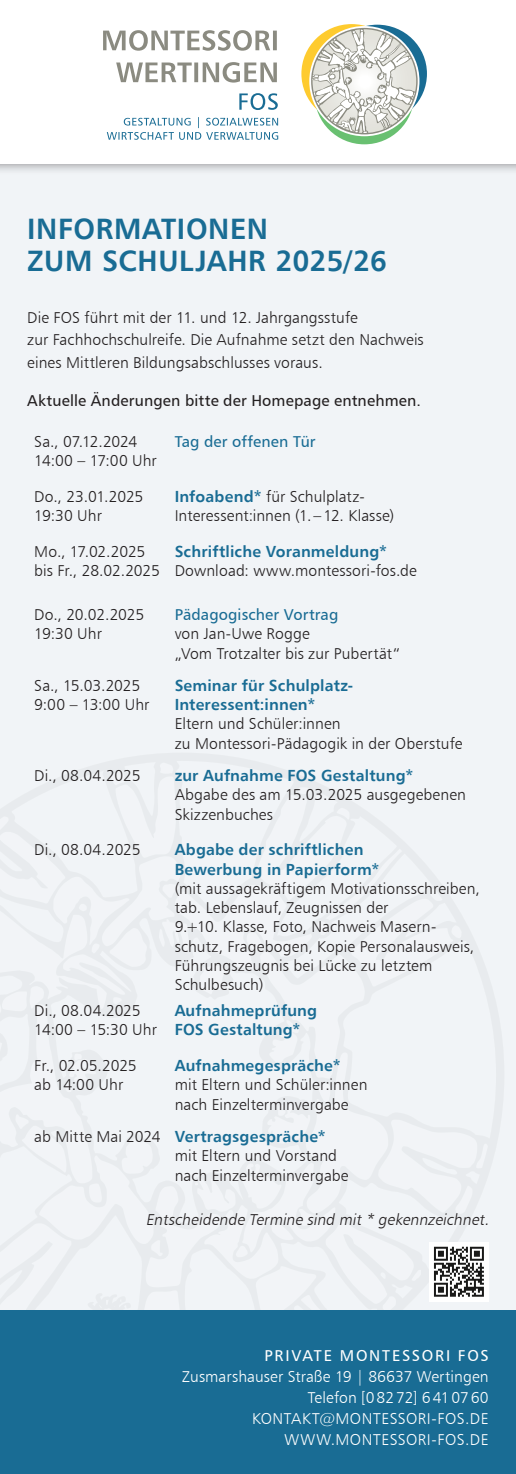
<style>
.page{position:relative;width:516px;height:1474px;background:#fff}
.page>*{position:absolute;margin:0;border:0;box-sizing:border-box;transform-origin:0 0}
.t1{font:28.88px/32.4px "Humanist 777 BT Bold B";letter-spacing:.02em;color:#196c94}
.t2{font:15.75px/19.2px "Humanist 777 BT Light B";letter-spacing:.005em;color:#231f20}
.t3{font:15.75px/19.2px "Humanist 777 BT Bold B";letter-spacing:.01em;color:#196c94}
.t4{font:15.75px/19.2px "Humanist 777 BT Light B";letter-spacing:-.015em;color:#231f20}
.t5{font:15.75px "Humanist 777 BT Light B";letter-spacing:.02em;color:#fff}
.t6{font:15.75px "Humanist 777 BT Roman B";letter-spacing:.01em;color:#231f20}
.t7{font:italic 15.75px "Humanist 777 BT Light B";color:#231f20}
.t8{font:15.75px "Humanist 777 BT Roman B";letter-spacing:.005em;color:#196c94}
.t9{font:15.75px "Humanist 777 BT Roman B";letter-spacing:.11em;color:#fff}
.s1{font-family:"Humanist 777 BT Bold B";color:#196c94}
.s2{font-family:"Humanist 777 BT Light B";color:#231f20}
</style>
<div class="page">
<div style="left:0;top:159px;width:516px;height:1170px;background:#f1f4f7"></div>
<div style="left:0;top:0;width:516px;height:175px;background:#231f20;opacity:.55"></div>
<div style="left:0;top:0;width:516px;height:164px;background:#fff"></div>
<svg style="left:301px;top:24px;width:101px;height:99px"></svg>
<svg style="left:328px;top:25px;width:99px;height:98px"></svg>
<svg style="left:315px;top:46px;width:99px;height:98px"></svg>
<svg style="left:311px;top:28px;width:107px;height:106px"></svg>
<svg style="left:239px;top:93px;width:39px;height:17px"></svg>
<svg style="left:116px;top:62px;width:161px;height:21px"></svg>
<svg style="left:103px;top:30px;width:174px;height:21px"></svg>
<svg style="left:107px;top:117px;width:171px;height:23px"></svg>
<div style="left:0;top:1310px;width:516px;height:163px;background:#196c94"></div>
<svg style="left:429px;top:1242px;width:59px;height:60px"></svg>
<h1 class="t1" style="left:27px;top:212px;width:361px">Informationen<br>zum Schuljahr 2025/26</h1>
<p class="t2" style="left:27px;top:305px;width:398px;line-height:22.8px">Die FOS führt mit der 11. und 12. Jahrgangsstufe<br>zur Fachhochschulreife. Die Aufnahme setzt den Nachweis eines M ittleren Bildungsabschlusses voraus.</p>
<p class="t6" style="left:27px;top:390px;width:395px">Aktuelle Änderungen bitte der Homepage entnehmen.</p>
<p class="t4" style="left:34px;top:431px;width:124px">Sa., 07.12.2024<br>14:00 – 17:00 Uhr</p>
<p class="t8" style="left:175px;top:431px;width:142px">Tag der offenen Tür</p>
<p class="t4" style="left:34px;top:486px;width:111px">Do., 23.01.2025<br>19:30 Uhr</p>
<p class="t2" style="left:175px;top:486px;width:221px"><span class="s1">Infoabend*</span> für Schulplatz-<br>I nteressent:innen (1.–12. Klasse)</p>
<p class="t4" style="left:34px;top:541px;width:127px">Mo., 17.02.2025 bis Fr., 28.02.2025</p>
<p class="t3" style="left:175px;top:541px;width:214px">Schriftliche Voranmeldung*</p>
<p class="t2" style="left:175px;top:561px;width:244px">Download: www.montessori-fos.de</p>
<p class="t4" style="left:34px;top:604px;width:111px">Do., 20.02.2025<br>19:30 Uhr</p>
<p class="t8" style="left:175px;top:605px;width:165px">Pädagogischer Vortrag</p>
<p class="t2" style="left:175px;top:624px;width:227px">von Jan-Uwe Rogge<br>„Vom Trotzalter bis zur Pubertät“</p>
<p class="t2" style="left:34px;top:675px;width:117px">Sa., 15.03.2025<br>9:00 – 13:00 Uhr</p>
<p class="t3" style="left:175px;top:675px;width:180px">Seminar für Schulplatz-<br>Interessent:innen*</p>
<p class="t2" style="left:175px;top:714px;width:289px">Eltern und Schüler:innen<br>zu Montessori-Pädagogik in der Oberstufe</p>
<p class="t2" style="left:34px;top:765px;width:108px">Di., 08.04.2025</p>
<p class="t3" style="left:175px;top:765px;width:240px">zur Aufnahme FOS Gestaltung*</p>
<p class="t2" style="left:175px;top:785px;width:293px">Abgabe des am 15.03.2025 ausgegebenen<br>Skizzenbuches</p>
<p class="t2" style="left:34px;top:840px;width:108px">Di., 08.04.2025</p>
<p class="t3" style="left:175px;top:839px;width:206px">Abgabe der schriftlichen<br>Bewerbung in Papierform*</p>
<p class="t2" style="left:175px;top:878px;width:307px">(mit aussagekräftigem M otivationsschreiben, tab. Lebenslauf, Zeugnissen der<br>9.+10. Klasse, Foto, Nachweis Masern&shy;schutz, Fragebogen, Kopie Personalausweis, -Führungszeugnis bei Lücke zu letztem Schulbesuch)</p>
<p class="t2" style="left:34px;top:1000px;width:124px">Di., 08.04.2025<br>14:00 – 15:30 Uhr</p>
<p class="t3" style="left:175px;top:1000px;width:144px">Aufnahmeprüfung<br>FOS Gestaltung*</p>
<p class="t4" style="left:34px;top:1055px;width:104px">Fr., 02.05.2025 ab 14:00 Uhr</p>
<p class="t3" style="left:175px;top:1055px;width:167px">Aufnahmegespräche*</p>
<p class="t2" style="left:175px;top:1075px;width:194px">mit Eltern und Schüler:innen nach Einzelterminvergabe</p>
<p class="t3" style="left:34px;top:1126px;width:293px"><span class="s2">ab M itte Mai 2024</span> Vertragsgespräche*</p>
<p class="t2" style="left:175px;top:1145px;width:175px">mit Eltern und Vorstand nach Einzelterminvergabe</p>
<p class="t7" style="left:146px;top:1209px;width:348px">Entscheidende Termine sind mit * gekennzeichnet.</p>
<p class="t9" style="left:264px;top:1345px;width:214px">private Montessori FOS</p>
<p class="t5" style="left:182px;top:1367px;width:308px">Zusmarshauser Straße 19 | 86637 Wertingen</p>
<p class="t5" style="left:308px;top:1388px;width:182px">Telefon [08272] 6410760</p>
<p class="t5" style="left:252px;top:1409px;width:238px">kontakt@montessori-fos.de</p>
<p class="t5" style="left:285px;top:1430px;width:17px">www</p>
<p class="t5" style="left:331px;top:1430px;width:159px">.montessori-fos.de</p>
</div>
